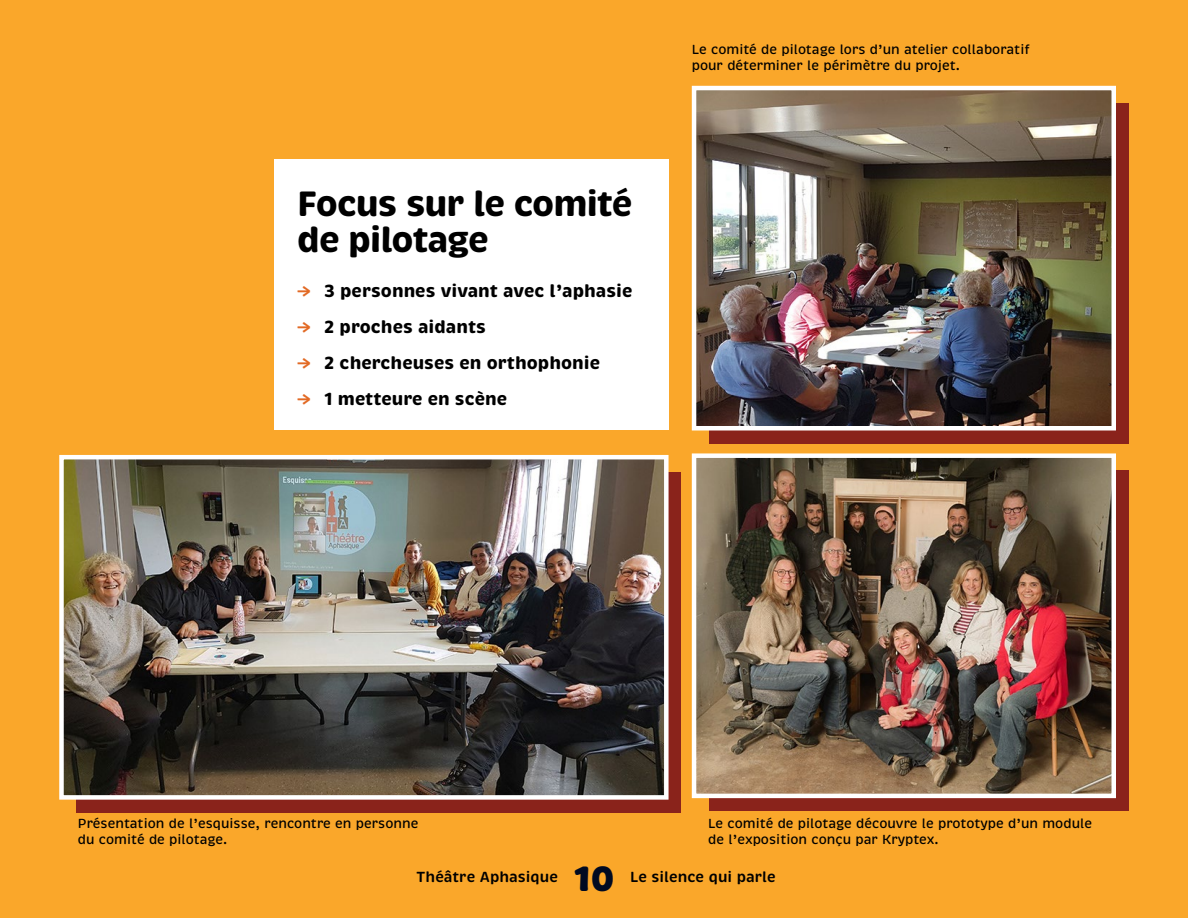
<style>
.page{position:relative;width:1188px;height:918px;background:#faa72a}
.page>*{position:absolute;margin:0;border:0;box-sizing:border-box;transform-origin:0 0}
.t1{font:700 36px/36px "Brevia";letter-spacing:-.035em;color:#000}
.t2{font:900 36px "Brevia";color:#000a21}
.t3{font:700 18px "Brevia";color:#000}
.t4{font:600 15px "Brevia";color:#000}
.t5{font:500 13.5px/16.5px "Brevia";color:#000}
.s1{color:#e26a25}
</style>
<div class="page">
<div style="left:709px;top:103px;width:420px;height:340px;background:#8a231b"></div>
<img style="left:697px;top:91px;width:414px;height:334px">
<div style="left:692px;top:86px;width:424px;height:344px;border:4px solid #fff"></div>
<div style="left:709px;top:471px;width:420px;height:340px;background:#8a231b"></div>
<img style="left:697px;top:458px;width:414px;height:335px">
<div style="left:692px;top:453px;width:424px;height:345px;border:4px solid #fff"></div>
<div style="left:76px;top:472px;width:605px;height:340px;background:#8a231b"></div>
<img style="left:64px;top:460px;width:600px;height:335px">
<div style="left:59px;top:455px;width:610px;height:345px;border:4px solid #fff"></div>
<div style="left:275px;top:159px;width:394px;height:271px;background:#fff"></div>
<h1 class="t1" style="left:297px;top:186px;width:337px">Focus sur le comité de pilotage</h1>
<h2 class="t3" style="left:297px;top:280px;width:337px"><span class="s1">→</span> 3 personnes vivant avec l’aphasie</h2>
<h2 class="t3" style="left:297px;top:316px;width:190px"><span class="s1">→</span> 2 proches aidants</h2>
<h2 class="t3" style="left:297px;top:352px;width:304px"><span class="s1">→</span> 2 chercheuses en orthophonie</h2>
<h2 class="t3" style="left:297px;top:388px;width:211px"><span class="s1">→</span> 1 metteure en scène</h2>
<p class="t5" style="left:692px;top:41px;width:339px">Le comité de pilotage lors d’un atelier collaboratif pour déterminer le périmètre du projet.</p>
<p class="t5" style="left:78px;top:815px;width:342px">Présentation de l’esquisse, rencontre en personne du comité de pilotage.</p>
<p class="t5" style="left:708px;top:815px;width:385px">Le comité de pilotage découvre le prototype d’un module de l’exposition conçu par Kryptex.</p>
<p class="t4" style="left:417px;top:868px;width:143px">Théâtre Aphasique</p>
<h1 class="t2" style="left:574px;top:856px;width:42px">10</h1>
<p class="t4" style="left:630px;top:868px;width:147px">Le silence qui parle</p>
</div>
